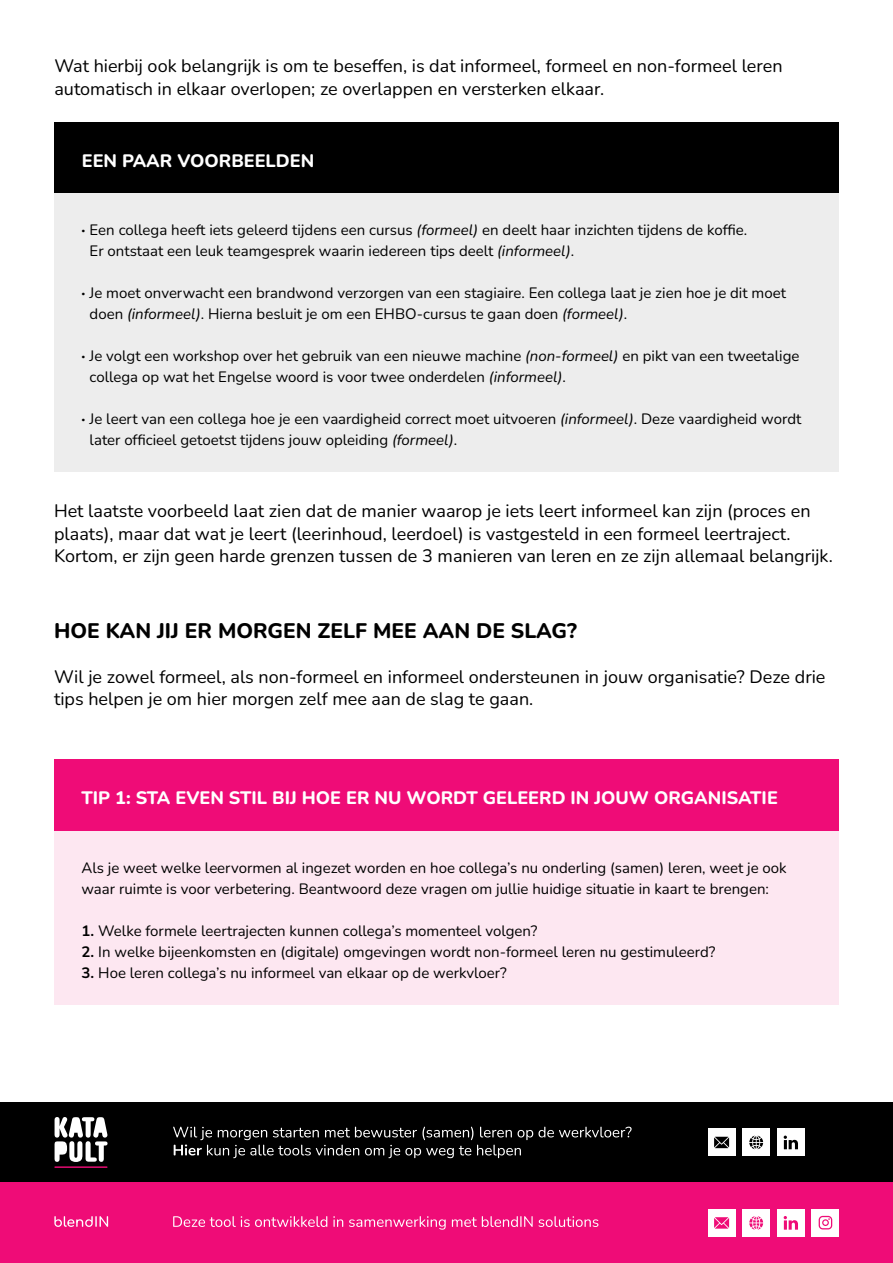
<style>
.page{position:relative;width:893px;height:1263px;background:#fff}
.page>*{position:absolute;margin:0;border:0;box-sizing:border-box;transform-origin:0 0}
.t1{font:800 21px "Nunito";color:#000}
.t2{font:18px/22.5px "Nunito";color:#000}
.t3{font:800 18px "Nunito";color:#fff}
.t4{font:15px/21px "Nunito";color:#000}
.s1{font-weight:800}
.s2{font-style:italic}
.s3{font-weight:700}
</style>
<div class="page">
<div style="left:54px;top:122px;width:785px;height:71px;background:#000"></div>
<div style="left:54px;top:193px;width:785px;height:279px;background:#ededed"></div>
<div style="left:54px;top:831px;width:785px;height:173px;background:#fde7f1"></div>
<div style="left:54px;top:759px;width:785px;height:72px;background:#ef0c77"></div>
<div style="left:0;top:1102px;width:893px;height:80px;background:#000"></div>
<div style="left:777px;top:1128px;width:28px;height:28px;background:#fff"></div>
<svg style="left:784px;top:1135px;width:14px;height:14px"></svg>
<div style="left:0;top:1182px;width:893px;height:81px;background:#ef0c77"></div>
<svg style="left:173px;top:1216px;width:425px;height:14px"></svg>
<svg style="left:54px;top:1216px;width:54px;height:11px"></svg>
<div style="left:708px;top:1209px;width:27px;height:28px;background:#fff"></div>
<div style="left:742px;top:1209px;width:28px;height:28px;background:#fff"></div>
<div style="left:811px;top:1209px;width:28px;height:27px;background:#fff"></div>
<div style="left:777px;top:1209px;width:28px;height:28px;background:#fff"></div>
<svg style="left:784px;top:1216px;width:14px;height:14px"></svg>
<svg style="left:819px;top:1216px;width:13px;height:13px"></svg>
<svg style="left:749px;top:1216px;width:14px;height:14px"></svg>
<svg style="left:714px;top:1217px;width:15px;height:11px"></svg>
<svg style="left:55px;top:1117px;width:53px;height:45px"></svg>
<hr style="left:54px;top:1166px;width:53px;height:2px;background:#ef0c77">
<div style="left:708px;top:1128px;width:27px;height:28px;background:#fff"></div>
<div style="left:742px;top:1128px;width:28px;height:28px;background:#fff"></div>
<svg style="left:749px;top:1135px;width:14px;height:14px"></svg>
<svg style="left:714px;top:1137px;width:15px;height:11px"></svg>
<svg style="left:173px;top:1127px;width:459px;height:31px"></svg>
<p class="t2" style="left:54px;top:54px;width:730px">Wat hierbij ook belangrijk is om te beseffen, is dat informeel, formeel en non-formeel leren automatisch in elkaar overlopen; ze overlappen en versterken elkaar.</p>
<p class="t3" style="left:82px;top:148px;width:234px">EEN PAAR VOORBEELDEN</p>
<p class="t4" style="left:90px;top:219px;width:659px;text-indent:-8px"><span class="s1">·</span> Een collega heeft iets geleerd tijdens een cursus <span class="s2">(formeel)</span> en deelt haar inzichten tijdens de koffie.<br>Er ontstaat een leuk teamgesprek waarin iedereen tips deelt <span class="s2">(informeel)</span>.</p>
<p class="t4" style="left:90px;top:282px;width:698px;text-indent:-8px"><span class="s1">·</span> Je moet onverwacht een brandwond verzorgen van een stagiaire. Een collega laat je zien hoe je dit moet doen <span class="s2">(informeel)</span>. Hierna besluit je om een EHBO-cursus te gaan doen <span class="s2">(formeel)</span>.</p>
<p class="t4" style="left:90px;top:345px;width:711px;text-indent:-8px"><span class="s1">·</span> Je volgt een workshop over het gebruik van een nieuwe machine <span class="s2">(non-formeel)</span> en pikt van een tweetalige collega op wat het Engelse woord is voor twee onderdelen <span class="s2">(informeel)</span>.</p>
<p class="t4" style="left:90px;top:408px;width:713px;text-indent:-8px"><span class="s1">·</span> Je leert van een collega hoe je een vaardigheid correct moet uitvoeren <span class="s2">(informeel)</span>. Deze vaardigheid wordt later officieel getoetst tijdens jouw opleiding <span class="s2">(formeel)</span>.</p>
<p class="t2" style="left:54px;top:499px;width:780px">Het laatste voorbeeld laat zien dat de manier waarop je iets leert informeel kan zijn (proces en plaats), maar dat wat je leert (leerinhoud, leerdoel) is vastgesteld in een formeel leertraject.<br>Kortom, er zijn geen harde grenzen tussen de 3 manieren van leren en ze zijn allemaal belangrijk.</p>
<h1 class="t1" style="left:54px;top:616px;width:524px">HOE KAN JIJ ER MORGEN ZELF MEE AAN DE SLAG?</h1>
<p class="t2" style="left:54px;top:664px;width:773px">Wil je zowel formeel, als non-formeel en informeel ondersteunen in jouw organisatie? Deze drie tips helpen je om hier morgen zelf mee aan de slag te gaan.</p>
<p class="t3" style="left:82px;top:785px;width:698px">TIP 1: STA EVEN STIL BIJ HOE ER NU WORDT GELEERD IN JOUW ORGANISATIE</p>
<p class="t4" style="left:82px;top:856px;width:707px">Als je weet welke leervormen al ingezet worden en hoe collega’s nu onderling (samen) leren, weet je ook waar ruimte is voor verbetering. Beantwoord deze vragen om jullie huidige situatie in kaart te brengen:</p>
<p class="t4" style="left:82px;top:919px;width:457px"><span class="s3">1.</span> Welke formele leertrajecten kunnen collega’s momenteel volgen?</p>
<p class="t4" style="left:82px;top:940px;width:635px"><span class="s3">2.</span> In welke bijeenkomsten en (digitale) omgevingen wordt non-formeel leren nu gestimuleerd?</p>
<p class="t4" style="left:82px;top:961px;width:427px"><span class="s3">3.</span> Hoe leren collega’s nu informeel van elkaar op de werkvloer?</p>
</div>
